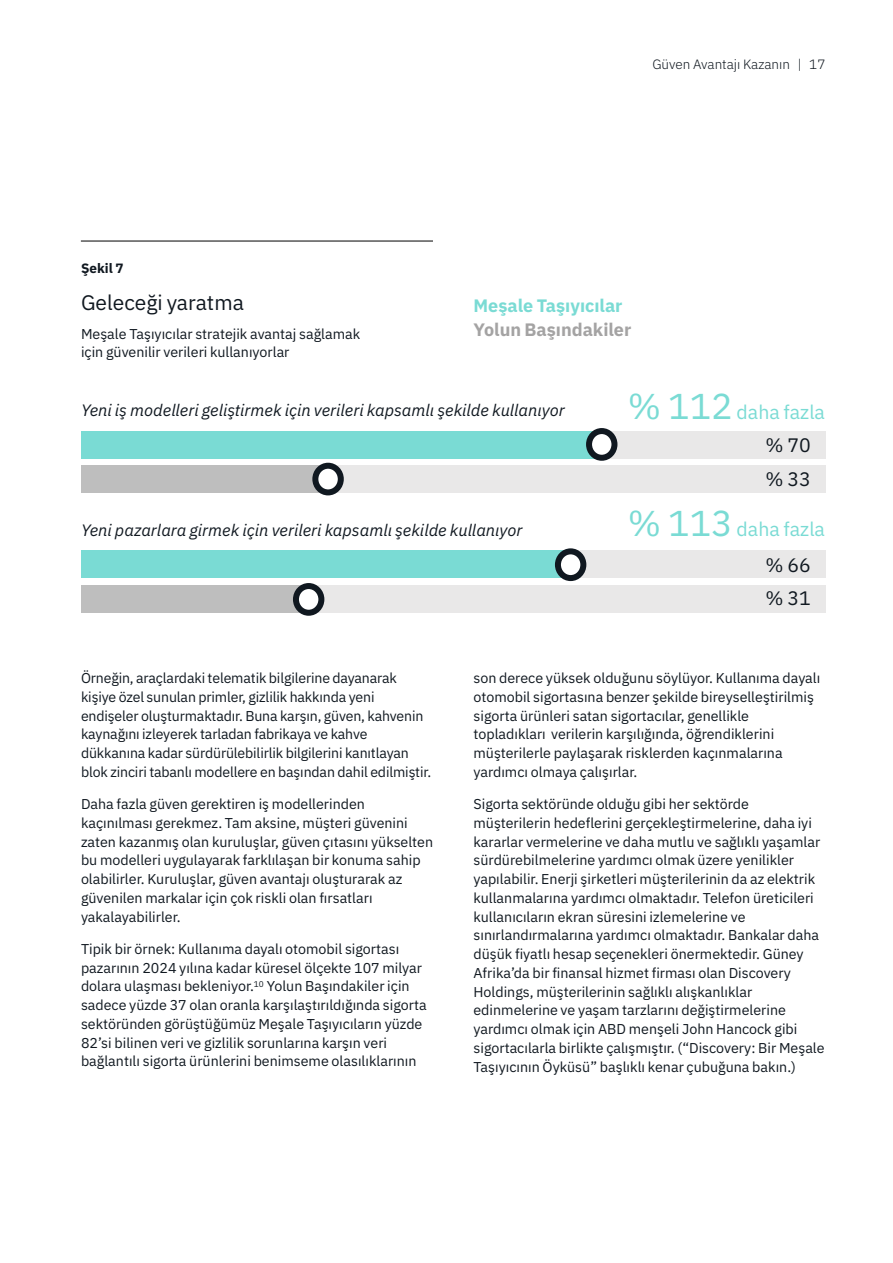
<style>
.page{position:relative;width:893px;height:1263px;background:#fff}
.page>*{position:absolute;margin:0;border:0;box-sizing:border-box;transform-origin:0 0}
.t1{font:21px "IBM Plex Sans";color:#101820}
.t2{font:19.5px/32.5px "IBM Plex Sans";color:#7adbd4}
.t3{font:19.5px "IBM Plex Sans";color:#101820}
.t4{font:700 18px "IBM Plex Sans";color:#7adbd4}
.t5{font:700 18px "IBM Plex Sans";color:#a4a3a3}
.t6{font:italic 16.5px "IBM Plex Sans";color:#101820}
.t7{font:14.25px/18.8px "IBM Plex Sans";color:#101820}
.t8{font:300 13.5px "IBM Plex Sans";color:#101820}
.t9{font:700 13.5px "IBM Plex Sans";color:#101820}
.s1{font-size:36px}
.s2{color:#101820}
</style>
<div class="page">
<div style="left:81px;top:431px;width:744px;height:27px;background:#e9e8e8"></div>
<div style="left:81px;top:431px;width:526px;height:27px;background:#7adbd4"></div>
<div style="left:81px;top:466px;width:744px;height:27px;background:#e9e8e8"></div>
<div style="left:81px;top:466px;width:247px;height:27px;background:#bebebe"></div>
<div style="left:81px;top:551px;width:744px;height:27px;background:#e9e8e8"></div>
<div style="left:81px;top:551px;width:488px;height:27px;background:#7adbd4"></div>
<div style="left:81px;top:585px;width:744px;height:27px;background:#e9e8e8"></div>
<div style="left:81px;top:585px;width:228px;height:27px;background:#bebebe"></div>
<hr style="left:81px;top:241px;width:352px;height:1px;background:#000">
<div style="left:296px;top:586px;width:25px;height:27px;background:#fff;border-radius:50%"></div>
<div style="left:293px;top:583px;width:31px;height:33px;border:6px solid #101820;border-radius:50%"></div>
<div style="left:558px;top:551px;width:25px;height:27px;background:#fff;border-radius:50%"></div>
<div style="left:555px;top:548px;width:31px;height:33px;border:6px solid #101820;border-radius:50%"></div>
<div style="left:315px;top:466px;width:26px;height:26px;background:#fff;border-radius:50%"></div>
<div style="left:312px;top:463px;width:32px;height:32px;border:6px solid #101820;border-radius:50%"></div>
<div style="left:589px;top:431px;width:25px;height:27px;background:#fff;border-radius:50%"></div>
<div style="left:586px;top:428px;width:31px;height:33px;border:6px solid #101820;border-radius:50%"></div>
<p class="t8" style="left:652px;top:54px;width:175px">Güven Avantajı Kazanın | 17</p>
<p class="t9" style="left:81px;top:257px;width:44px">Şekil 7</p>
<h1 class="t1" style="left:81px;top:287px;width:164px">Geleceği yaratma</h1>
<p class="t4" style="left:473px;top:291px;width:151px">Meşale Taşıyıcılar</p>
<p class="t5" style="left:473px;top:315px;width:159px">Yolun Başındakiler</p>
<p class="t7" style="left:81px;top:324px;width:281px;line-height:18px">Meşale Taşıyıcılar stratejik avantaj sağlamak için güvenilir verileri kullanıyorlar</p>
<p class="t6" style="left:81px;top:398px;width:485px">Yeni iş modelleri geliştirmek için verileri kapsamlı şekilde kullanıyor</p>
<p class="t6" style="left:81px;top:518px;width:443px">Yeni pazarlara girmek için verileri kapsamlı şekilde kullanıyor</p>
<h2 class="t2" style="left:765px;top:394px;width:61px;text-indent:-138px"><span class="s1">% 112</span> daha fazla <span class="s2">% 70</span></h2>
<h2 class="t3" style="left:765px;top:465px;width:47px">% 33</h2>
<h2 class="t2" style="left:765px;top:510px;width:61px;line-height:35.5px;text-indent:-138px"><span class="s1">% 113</span> daha fazla <span class="s2">% 66</span></h2>
<h2 class="t3" style="left:765px;top:583px;width:47px">% 31</h2>
<p class="t7" style="left:81px;top:667px;width:352px">Örneğin, araçlardaki telematik bilgilerine dayanarak kişiye özel sunulan primler, gizlilik hakkında yeni endişeler oluşturmaktadır. Buna karşın, güven, kahvenin kaynağını izleyerek tarladan fabrikaya ve kahve dükkanına kadar sürdürülebilirlik bilgilerini kanıtlayan blok zinciri tabanlı modellere en başından dahil edilmiştir.</p>
<p class="t7" style="left:81px;top:793px;width:354px">Daha fazla güven gerektiren iş modellerinden kaçınılması gerekmez. Tam aksine, müşteri güvenini zaten kazanmış olan kuruluşlar, güven çıtasını yükselten bu modelleri uygulayarak farklılaşan bir konuma sahip olabilirler. Kuruluşlar, güven avantajı oluşturarak az güvenilen markalar için çok riskli olan fırsatları yakalayabilirler.</p>
<p class="t7" style="left:81px;top:938px;width:347px">Tipik bir örnek: Kullanıma dayalı otomobil sigortası pazarının 2024 yılına kadar küresel ölçekte 107 milyar dolara ulaşması bekleniyor.<sup>10</sup> Yolun Başındakiler için sadece yüzde 37 olan oranla karşılaştırıldığında sigorta sektöründen görüştüğümüz Meşale Taşıyıcıların yüzde 82’si bilinen veri ve gizlilik sorunlarına karşın veri bağlantılı sigorta ürünlerini benimseme olasılıklarının</p>
<p class="t7" style="left:473px;top:667px;width:348px">son derece yüksek olduğunu söylüyor. Kullanıma dayalı otomobil sigortasına benzer şekilde bireyselleştirilmiş sigorta ürünleri satan sigortacılar, genellikle topladıkları verilerin karşılığında, öğrendiklerini müşterilerle paylaşarak risklerden kaçınmalarına yardımcı olmaya çalışırlar.</p>
<p class="t7" style="left:473px;top:793px;width:353px">Sigorta sektöründe olduğu gibi her sektörde müşterilerin hedeflerini gerçekleştirmelerine, daha iyi kararlar vermelerine ve daha mutlu ve sağlıklı yaşamlar sürdürebilmelerine yardımcı olmak üzere yenilikler yapılabilir. Enerji şirketleri müşterilerinin da az elektrik kullanmalarına yardımcı olmaktadır. Telefon üreticileri kullanıcıların ekran süresini izlemelerine ve sınırlandırmalarına yardımcı olmaktadır. Bankalar daha düşük fiyatlı hesap seçenekleri önermektedir. Güney Afrika’da bir finansal hizmet firması olan Discovery Holdings, müşterilerinin sağlıklı alışkanlıklar edinmelerine ve yaşam tarzlarını değiştirmelerine yardımcı olmak için ABD menşeli John Hancock gibi sigortacılarla birlikte çalışmıştır. (“Discovery: Bir Meşale Taşıyıcının Öyküsü” başlıklı kenar çubuğuna bakın.)</p>
</div>
